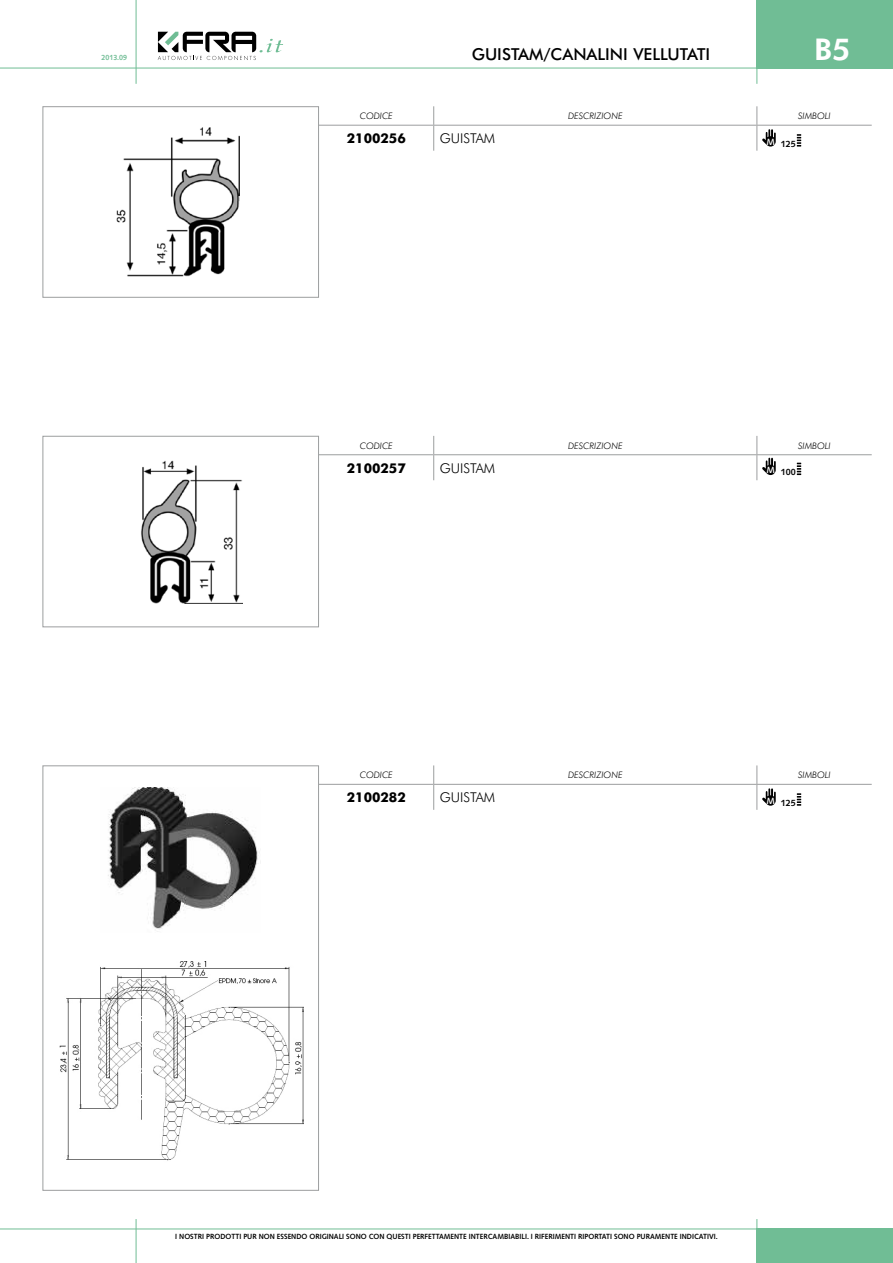
<style>
.page{position:relative;width:893px;height:1263px;background:#fff}
.page>*{position:absolute;margin:0;border:0;box-sizing:border-box;transform-origin:0 0}
.t1{font:800 30px "Futura BT";color:#fff}
.t2{font:500 16.5px "Futura BT";color:#000}
.t3{font:700 13.5px "Futura BT";color:#000}
.t4{font:300 13.5px "Futura BT";color:#000}
.t5{font:italic 300 9px "Futura BT";color:#000}
.t6{font:700 9px "Syntax";color:#000}
.t7{font:700 7.5px "Syntax";color:#000;scale:.95 1}
.t8{font:700 7.5px "Syntax";color:#70bd95;scale:.95 1}
</style>
<div class="page">
<svg style="left:0;top:1228px;width:756px;height:35px"></svg>
<svg style="left:0;top:0;width:756px;height:68px"></svg>
<div style="left:756px;top:0;width:137px;height:68px;background:#70bd95"></div>
<div style="left:756px;top:1228px;width:137px;height:35px;background:#70bd95"></div>
<hr style="left:136px;top:0;width:1px;height:84px;background:#70bd95">
<hr style="left:756px;top:0;width:1px;height:84px;background:#70bd95">
<hr style="left:136px;top:1219px;width:1px;height:44px;background:#70bd95">
<hr style="left:756px;top:1219px;width:1px;height:44px;background:#70bd95">
<svg style="left:158px;top:32px;width:125px;height:28px"></svg>
<img style="left:116px;top:127px;width:123px;height:149px">
<hr style="left:319px;top:125px;width:115px;height:1px;background:#9c9e9f">
<hr style="left:434px;top:125px;width:323px;height:1px;background:#9c9e9f">
<hr style="left:757px;top:125px;width:115px;height:1px;background:#9c9e9f">
<svg style="left:433px;top:106px;width:1px;height:45px"></svg>
<div style="left:43px;top:106px;width:276px;height:192px;border:1px solid #9c9e9f"></div>
<svg style="left:756px;top:106px;width:20px;height:45px"></svg>
<svg style="left:797px;top:134px;width:4px;height:13px"></svg>
<img style="left:141px;top:460px;width:101px;height:144px">
<hr style="left:319px;top:454px;width:115px;height:1px;background:#9c9e9f">
<hr style="left:434px;top:454px;width:323px;height:1px;background:#9c9e9f">
<hr style="left:757px;top:454px;width:115px;height:1px;background:#9c9e9f">
<svg style="left:433px;top:436px;width:1px;height:44px"></svg>
<div style="left:43px;top:436px;width:276px;height:191px;border:1px solid #9c9e9f"></div>
<svg style="left:756px;top:436px;width:20px;height:44px"></svg>
<svg style="left:797px;top:463px;width:4px;height:12px"></svg>
<hr style="left:319px;top:784px;width:115px;height:1px;background:#9c9e9f">
<hr style="left:434px;top:784px;width:323px;height:1px;background:#9c9e9f">
<hr style="left:757px;top:784px;width:115px;height:1px;background:#9c9e9f">
<svg style="left:433px;top:765px;width:1px;height:45px"></svg>
<div style="left:43px;top:765px;width:276px;height:426px;border:1px solid #9c9e9f"></div>
<svg style="left:756px;top:765px;width:20px;height:45px"></svg>
<svg style="left:797px;top:793px;width:4px;height:13px"></svg>
<img style="left:108px;top:787px;width:153px;height:145px">
<img style="left:59px;top:962px;width:244px;height:199px">
<p class="t8" style="left:101px;top:53px;width:29px">2013.09</p>
<h2 class="t2" style="left:472px;top:44px;width:240px">GUISTAM/CANALINI VELLUTATI</h2>
<h1 class="t1" style="left:814px;top:31px;width:38px">B5</h1>
<p class="t5" style="left:360px;top:111px;width:35px">CODICE</p>
<p class="t5" style="left:568px;top:111px;width:56px">DESCRIZIONE</p>
<p class="t5" style="left:798px;top:111px;width:34px">SIMBOLI</p>
<h3 class="t3" style="left:347px;top:130px;width:61px">2100256</h3>
<h3 class="t4" style="left:440px;top:130px;width:57px">GUISTAM</h3>
<p class="t6" style="left:766px;top:138px;width:31px"><sup>M</sup> 125</p>
<p class="t5" style="left:360px;top:440px;width:35px">CODICE</p>
<p class="t5" style="left:568px;top:440px;width:56px">DESCRIZIONE</p>
<p class="t5" style="left:798px;top:440px;width:34px">SIMBOLI</p>
<h3 class="t3" style="left:347px;top:460px;width:61px">2100257</h3>
<h3 class="t4" style="left:440px;top:460px;width:57px">GUISTAM</h3>
<p class="t6" style="left:766px;top:467px;width:31px"><sup>M</sup> 100</p>
<p class="t5" style="left:360px;top:770px;width:35px">CODICE</p>
<p class="t5" style="left:568px;top:770px;width:56px">DESCRIZIONE</p>
<p class="t5" style="left:798px;top:770px;width:34px">SIMBOLI</p>
<h3 class="t3" style="left:347px;top:789px;width:61px">2100282</h3>
<h3 class="t4" style="left:440px;top:789px;width:57px">GUISTAM</h3>
<p class="t6" style="left:766px;top:797px;width:31px"><sup>M</sup> 125</p>
<p class="t7" style="left:175px;top:1232px;width:572px">I NOSTRI PRODOTTI PUR NON ESSENDO ORIGINALI SONO CON QUESTI PERFETTAMENTE INTERCAMBIABILI. I RIFERIMENTI RIPORTATI SONO PURAMENTE INDICATIVI.</p>
</div>
